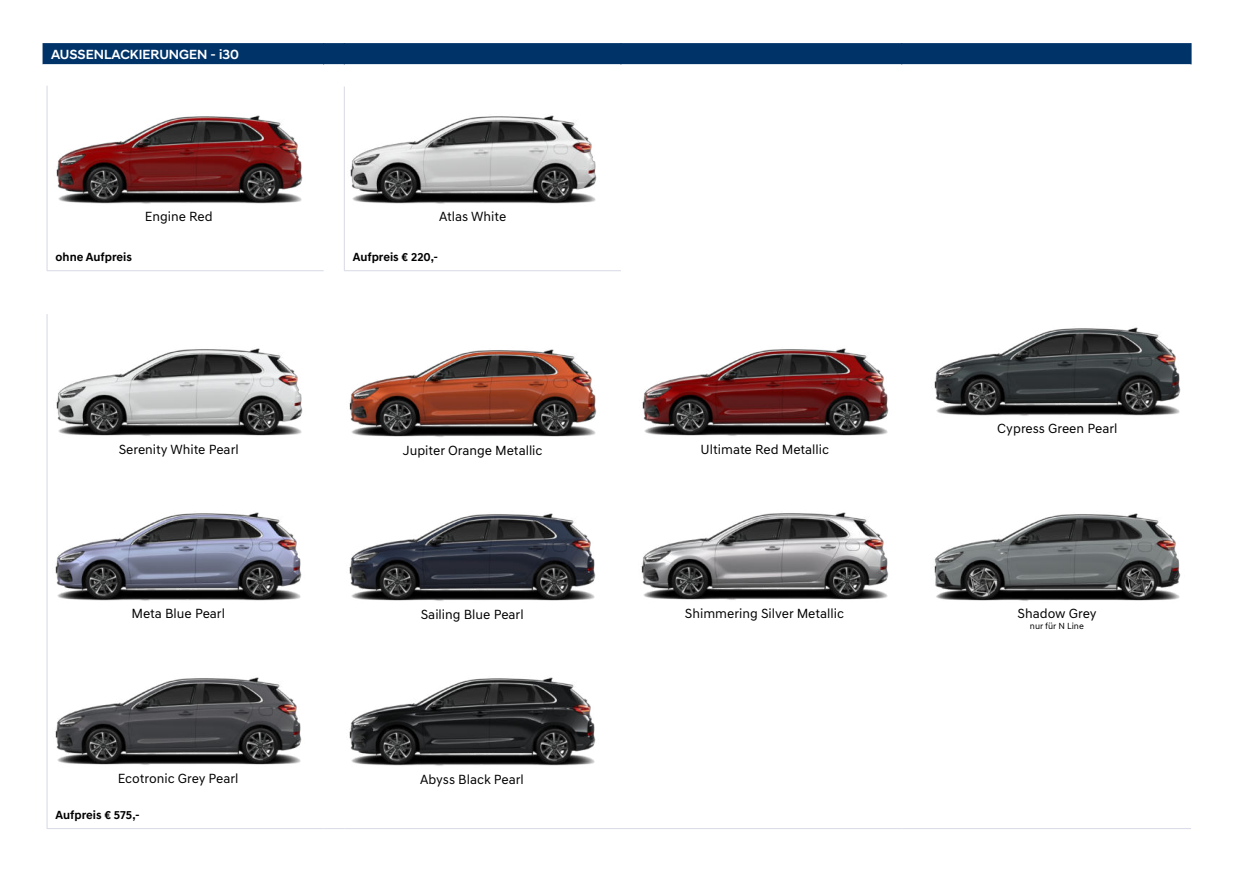
<style>
.page{position:relative;width:1234px;height:893px;background:#fff}
.page>*{position:absolute;margin:0;border:0;box-sizing:border-box;transform-origin:0 0}
.t1{font:13.5px "Hyundai Sans Text";color:#000}
.t2{font:500 13.5px "Hyundai Sans Head";color:#fff}
.t3{font:700 12px "Hyundai Sans Text";color:#000}
.t4{font:9px "Hyundai Sans Text";color:#000}
</style>
<div class="page">
<svg style="left:47px;top:801px;width:1px;height:27px"></svg>
<hr style="left:47px;top:828px;width:276px;height:1px;background:#d7d9e5">
<svg style="left:323px;top:828px;width:21px;height:1px"></svg>
<hr style="left:344px;top:828px;width:276px;height:1px;background:#d7d9e5">
<hr style="left:620px;top:828px;width:281px;height:1px;background:#d7d9e5">
<hr style="left:901px;top:828px;width:289px;height:1px;background:#d7d9e5">
<hr style="left:47px;top:314px;width:1px;height:487px;background:#d7d9e5">
<hr style="left:47px;top:86px;width:1px;height:157px;background:#d7d9e5">
<svg style="left:47px;top:243px;width:1px;height:27px"></svg>
<hr style="left:47px;top:270px;width:276px;height:1px;background:#d7d9e5">
<hr style="left:344px;top:86px;width:1px;height:157px;background:#d7d9e5">
<svg style="left:344px;top:243px;width:1px;height:27px"></svg>
<hr style="left:344px;top:270px;width:276px;height:1px;background:#d7d9e5">
<svg style="left:43px;top:43px;width:1148px;height:22px;background:#0b3c6f"></svg>
<img style="left:350px;top:115px;width:247px;height:89px">
<img style="left:46px;top:98px;width:257px;height:134px">
<img style="left:349px;top:349px;width:248px;height:88px">
<img style="left:46px;top:330px;width:257px;height:135px">
<img style="left:934px;top:327px;width:247px;height:89px">
<img style="left:642px;top:348px;width:247px;height:88px">
<img style="left:349px;top:513px;width:247px;height:88px">
<img style="left:46px;top:494px;width:256px;height:135px">
<img style="left:934px;top:513px;width:247px;height:88px">
<img style="left:641px;top:512px;width:248px;height:88px">
<img style="left:349px;top:677px;width:247px;height:89px">
<img style="left:46px;top:659px;width:256px;height:135px">
<p class="t2" style="left:51px;top:46px;width:189px">AUSSENLACKIERUNGEN - i30</p>
<p class="t1" style="left:145px;top:209px;width:69px">Engine Red</p>
<p class="t1" style="left:439px;top:209px;width:69px">Atlas White</p>
<p class="t3" style="left:56px;top:253px;width:78px">ohne Aufpreis</p>
<p class="t3" style="left:353px;top:253px;width:87px">Aufpreis € 220,-</p>
<p class="t1" style="left:119px;top:442px;width:121px">Serenity White Pearl</p>
<p class="t1" style="left:402px;top:443px;width:141px">Jupiter Orange Metallic</p>
<p class="t1" style="left:700px;top:442px;width:130px">Ultimate Red Metallic</p>
<p class="t1" style="left:997px;top:421px;width:121px">Cypress Green Pearl</p>
<p class="t1" style="left:131px;top:606px;width:95px">Meta Blue Pearl</p>
<p class="t1" style="left:420px;top:607px;width:104px">Sailing Blue Pearl</p>
<p class="t1" style="left:1017px;top:606px;width:80px">Shadow Grey</p>
<p class="t4" style="left:1029px;top:620px;width:55px">nur für N Line</p>
<p class="t1" style="left:684px;top:606px;width:161px">Shimmering Silver Metallic</p>
<p class="t1" style="left:118px;top:771px;width:122px">Ecotronic Grey Pearl</p>
<p class="t1" style="left:420px;top:771px;width:105px">Abyss Black Pearl</p>
<p class="t3" style="left:56px;top:811px;width:86px">Aufpreis € 575,-</p>
</div>
